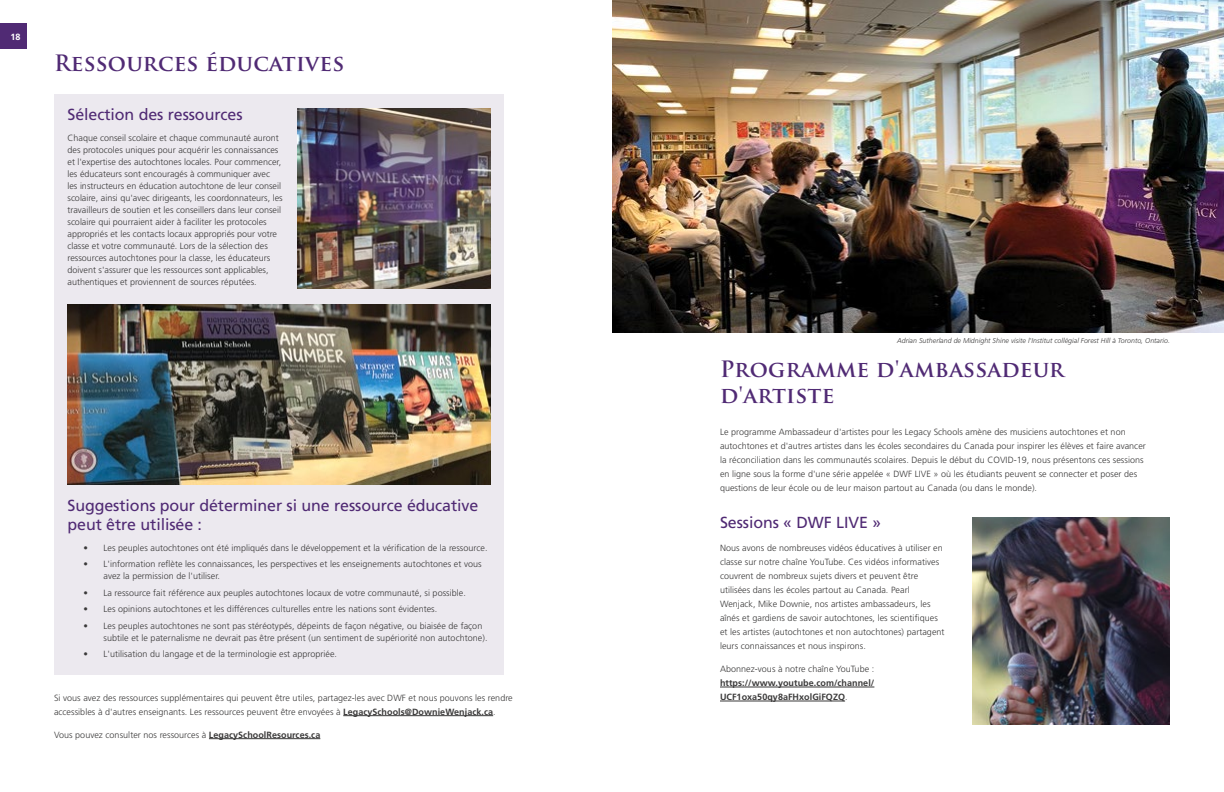
<style>
.page{position:relative;width:1224px;height:792px;background:#fff}
.page>*{position:absolute;margin:0;border:0;box-sizing:border-box;transform-origin:0 0}
.t1{font:700 22px/26.4px "Trajan Pro";letter-spacing:.01em;color:#502a74}
.t2{font:16px/19.2px "Frutiger";letter-spacing:-.005em;color:#502a74}
.t3{font:300 9px/12px "Frutiger";letter-spacing:.005em;color:#3a3939}
.t4{font:700 9px/14px "Frutiger";letter-spacing:.005em;color:#3a3939}
.t5{font:700 9px "Frutiger";color:#fff}
.t6{font:italic 300 7px "Frutiger";letter-spacing:.005em;color:#3a3939}
.s1{font-weight:700}
.s2{font-weight:300}
</style>
<div class="page">
<img style="left:972px;top:517px;width:198px;height:207px">
<img style="left:612px;top:0;width:612px;height:333px">
<div style="left:0;top:23px;width:27px;height:26px;background:#502a74"></div>
<div style="left:54px;top:94px;width:450px;height:581px;background:#ece9ef"></div>
<img style="left:68px;top:304px;width:422px;height:180px">
<img style="left:297px;top:108px;width:193px;height:180px">
<hr style="left:720px;top:687px;width:154px;height:1px;background:#3a3939">
<hr style="left:720px;top:701px;width:125px;height:1px;background:#3a3939">
<hr style="left:343px;top:715px;width:150px;height:1px;background:#3a3939">
<hr style="left:209px;top:738px;width:111px;height:1px;background:#3a3939">
<p class="t5" style="left:11px;top:32px;width:12px">18</p>
<h1 class="t1" style="left:54px;top:50px;width:292px">Ressources éducatives</h1>
<h2 class="t2" style="left:68px;top:105px;width:177px">Sélection des ressources</h2>
<p class="t3" style="left:68px;top:132px;width:217px">Chaque conseil scolaire et chaque communauté auront des protocoles uniques pour acquérir les connaissances et l'expertise des autochtones locales. Pour commencer, les éducateurs sont encouragés à communiquer avec<br>les instructeurs en éducation autochtone de leur conseil scolaire, ainsi qu'avec dirigeants, les coordonnateurs, les travailleurs de soutien et les conseillers dans leur conseil scolaire qui pourraient aider à faciliter les protocoles appropriés et les contacts locaux appropriés pour votre classe et votre communauté. Lors de la sélection des ressources autochtones pour la classe, les éducateurs doivent s'assurer que les ressources sont applicables, authentiques et proviennent de sources réputées.</p>
<h2 class="t2" style="left:68px;top:495px;width:412px">Suggestions pour déterminer si une ressource éducative peut être utilisée :</h2>
<p class="t3" style="left:83px;top:542px;width:406px">• Les peuples autochtones ont été impliqués dans le développement et la vérification de la ressource.</p>
<p class="t3" style="left:104px;top:558px;width:380px;text-indent:-20px">• L'information reflète les connaissances, les perspectives et les enseignements autochtones et vous avez la permission de l'utiliser.</p>
<p class="t3" style="left:83px;top:587px;width:384px">• La ressource fait référence aux peuples autochtones locaux de votre communauté, si possible.</p>
<p class="t3" style="left:83px;top:603px;width:356px">• Les opinions autochtones et les différences culturelles entre les nations sont évidentes.</p>
<p class="t3" style="left:104px;top:620px;width:386px;text-indent:-20px">• Les peuples autochtones ne sont pas stéréotypés, dépeints de façon négative, ou biaisée de façon subtile et le paternalisme ne devrait pas être présent (un sentiment de supériorité non autochtone).</p>
<p class="t3" style="left:83px;top:648px;width:255px">• L'utilisation du langage et de la terminologie est appropriée.</p>
<p class="t3" style="left:54px;top:691px;width:460px;line-height:14px">Si vous avez des ressources supplémentaires qui peuvent être utiles, partagez-les avec DWF et nous pouvons les rendre accessibles à d'autres enseignants. Les ressources peuvent être envoyées à <span class="s1">LegacySchools@DownieWenjack.ca</span>.</p>
<p class="t3" style="left:54px;top:729px;width:268px">Vous pouvez consulter nos ressources à <span class="s1">LegacySchoolResources.ca</span></p>
<p class="t6" style="left:897px;top:336px;width:274px">Adrian Sutherland de Midnight Shine visite l'Institut collégial Forest Hill à Toronto, Ontario.</p>
<h1 class="t1" style="left:720px;top:356px;width:346px">Programme d'ambassadeur d'artiste</h1>
<p class="t3" style="left:720px;top:425px;width:427px;line-height:14px">Le programme Ambassadeur d'artistes pour les Legacy Schools amène des musiciens autochtones et non autochtones et d'autres artistes dans les écoles secondaires du Canada pour inspirer les élèves et faire avancer la réconciliation dans les communautés scolaires. Depuis le début du COVID-19, nous présentons ces sessions en ligne sous la forme d'une série appelée « DWF LIVE » où les étudiants peuvent se connecter et poser des questions de leur école ou de leur maison partout au Canada (ou dans le monde).</p>
<h2 class="t2" style="left:720px;top:513px;width:163px">Sessions « DWF LIVE »</h2>
<p class="t3" style="left:720px;top:541px;width:226px;line-height:14px">Nous avons de nombreuses vidéos éducatives à utiliser en classe sur notre chaîne YouTube. Ces vidéos informatives couvrent de nombreux sujets divers et peuvent être utilisées dans les écoles partout au Canada. Pearl Wenjack, Mike Downie, nos artistes ambassadeurs, les aînés et gardiens de savoir autochtones, les scientifiques et les artistes (autochtones et non autochtones) partagent leurs connaissances et nous inspirons.</p>
<p class="t3" style="left:720px;top:663px;width:156px">Abonnez-vous à notre chaîne YouTube :</p>
<p class="t4" style="left:720px;top:676px;width:156px">https://www.youtube.com/channel/<br>UCF1oxa50qy8aFHxolGiFQZQ<span class="s2">.</span></p>
</div>
